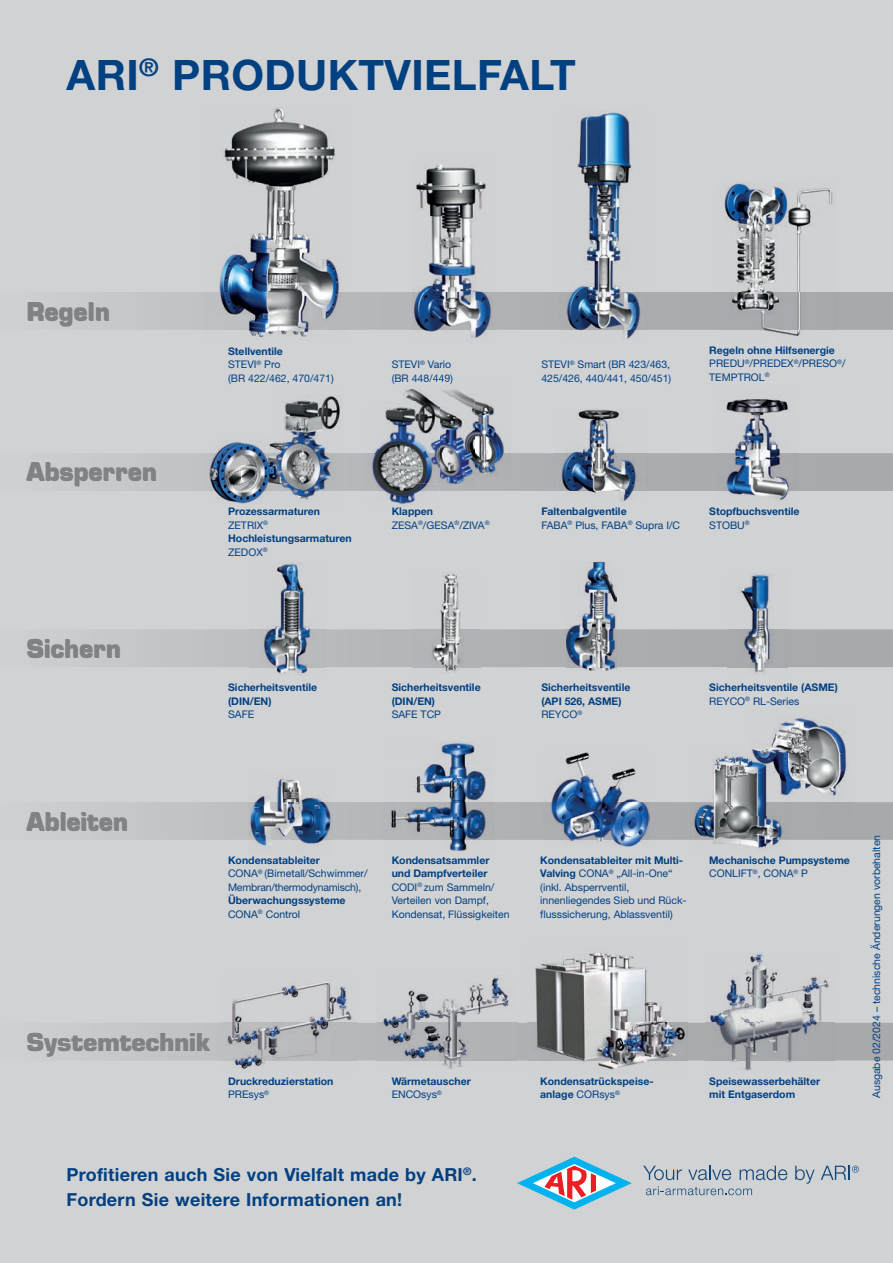
<style>
.page{position:relative;width:893px;height:1263px;background:#d1d2d4}
.page>*{position:absolute;margin:0;border:0;box-sizing:border-box;transform-origin:0 0}
.t1{font:700 42px "Helvetica Neue LT Pro";letter-spacing:.01em;color:#014081}
.t2{font:700 24px "Eurostile LT Std";letter-spacing:.01em;color:#808285}
.t3{font:700 18px/24.3px "Helvetica Neue LT Pro";letter-spacing:.015em;color:#014081}
.t4{font:10.5px/13.5px "Helvetica Neue LT Pro";color:#014081}
.t5{font:700 10.5px/13.5px "Helvetica Neue LT Pro";color:#014081}
.t6{font:10.5px/13.5px "Helvetica Neue LT Pro";letter-spacing:-.02em;color:#014081}
.s1{font-weight:700}
.s2{font-weight:400}
</style>
<div class="page">
<svg style="left:646px;top:1186px;width:106px;height:9px"></svg>
<svg style="left:643px;top:1166px;width:39px;height:14px"></svg>
<svg style="left:688px;top:1166px;width:43px;height:14px"></svg>
<svg style="left:740px;top:1166px;width:47px;height:14px"></svg>
<svg style="left:795px;top:1166px;width:20px;height:18px"></svg>
<svg style="left:517px;top:1157px;width:115px;height:52px"></svg>
<svg style="left:821px;top:1166px;width:38px;height:14px"></svg>
<svg style="left:125px;top:1023px;width:768px;height:37px"></svg>
<svg style="left:125px;top:802px;width:768px;height:38px"></svg>
<svg style="left:125px;top:629px;width:768px;height:38px"></svg>
<svg style="left:125px;top:453px;width:768px;height:38px"></svg>
<svg style="left:125px;top:292px;width:768px;height:38px"></svg>
<img style="left:724px;top:183px;width:109px;height:153px">
<img style="left:720px;top:292px;width:116px;height:38px">
<img style="left:724px;top:397px;width:65px;height:105px">
<img style="left:718px;top:453px;width:79px;height:38px">
<img style="left:718px;top:507px;width:75px;height:2px">
<img style="left:249px;top:563px;width:76px;height:111px">
<img style="left:249px;top:629px;width:76px;height:38px">
<img style="left:566px;top:562px;width:51px;height:109px">
<img style="left:566px;top:629px;width:51px;height:38px">
<img style="left:412px;top:574px;width:68px;height:98px">
<img style="left:412px;top:629px;width:68px;height:38px">
<img style="left:727px;top:573px;width:60px;height:100px">
<img style="left:727px;top:629px;width:60px;height:38px">
<img style="left:415px;top:164px;width:73px;height:174px">
<img style="left:412px;top:292px;width:84px;height:38px">
<img style="left:571px;top:409px;width:63px;height:92px">
<img style="left:554px;top:453px;width:93px;height:38px">
<img style="left:219px;top:108px;width:121px;height:230px">
<img style="left:204px;top:292px;width:145px;height:38px">
<img style="left:573px;top:112px;width:65px;height:227px">
<img style="left:559px;top:292px;width:89px;height:38px">
<img style="left:255px;top:778px;width:68px;height:68px">
<img style="left:248px;top:802px;width:84px;height:38px">
<img style="left:551px;top:752px;width:91px;height:95px">
<img style="left:544px;top:802px;width:105px;height:38px">
<img style="left:713px;top:755px;width:68px;height:95px">
<img style="left:689px;top:802px;width:99px;height:38px">
<img style="left:751px;top:718px;width:95px;height:36px">
<img style="left:788px;top:754px;width:61px;height:61px">
<img style="left:750px;top:752px;width:38px;height:63px">
<img style="left:528px;top:953px;width:160px;height:117px">
<img style="left:528px;top:1023px;width:160px;height:37px">
<img style="left:376px;top:977px;width:141px;height:92px">
<img style="left:376px;top:1023px;width:141px;height:37px">
<img style="left:220px;top:981px;width:136px;height:88px">
<img style="left:220px;top:1023px;width:136px;height:37px">
<img style="left:706px;top:953px;width:128px;height:117px">
<img style="left:706px;top:1023px;width:128px;height:37px">
<img style="left:384px;top:742px;width:110px;height:109px">
<img style="left:452px;top:377px;width:43px;height:38px">
<img style="left:475px;top:415px;width:36px;height:61px">
<img style="left:426px;top:377px;width:26px;height:7px">
<img style="left:404px;top:389px;width:22px;height:64px">
<img style="left:439px;top:421px;width:36px;height:62px">
<img style="left:426px;top:389px;width:49px;height:32px">
<img style="left:217px;top:440px;width:55px;height:13px">
<img style="left:215px;top:491px;width:52px;height:13px">
<img style="left:210px;top:453px;width:62px;height:38px">
<img style="left:272px;top:396px;width:72px;height:107px">
<img style="left:272px;top:508px;width:47px;height:2px">
<img style="left:368px;top:407px;width:36px;height:84px">
<img style="left:384px;top:491px;width:39px;height:14px">
<img style="left:403px;top:453px;width:36px;height:38px">
<img style="left:404px;top:453px;width:35px;height:30px">
<img style="left:426px;top:401px;width:13px;height:75px">
<h1 class="t1" style="left:67px;top:49px;width:511px">ARI<sup>®</sup> PRODUKTVIELFALT</h1>
<h2 class="t2" style="left:27px;top:297px;width:85px">Regeln</h2>
<h2 class="t2" style="left:27px;top:457px;width:132px">Absperren</h2>
<h2 class="t2" style="left:27px;top:634px;width:96px">Sichern</h2>
<p class="t4" style="left:228px;top:344px;width:107px"><span class="s1">Stellventile<br></span>STEVI<sup>®</sup> Pro<br>(BR 422/462, 470/471)</p>
<p class="t4" style="left:392px;top:358px;width:63px">STEVI<sup>®</sup> Vario (BR 448/449)</p>
<p class="t4" style="left:541px;top:358px;width:131px">STEVI<sup>®</sup> Smart (BR 423/463,<br>425/426, 440/441, 450/451)</p>
<p class="t4" style="left:709px;top:343px;width:138px"><span class="s1">Regeln ohne Hilfsenergie<br></span>PREDU<sup>®</sup>/PREDEX<sup>®</sup>/PRESO<sup>®</sup>/<br>TEMPTROL<sup>®</sup></p>
<p class="t5" style="left:228px;top:504px;width:125px">Prozessarmaturen<br><span class="s2">ZETRIX</span><sup>®<br></sup>Hochleistungsarmaturen<br><span class="s2">ZEDOX</span><sup>®</sup></p>
<p class="t4" style="left:392px;top:504px;width:99px"><span class="s1">Klappen<br></span>ZESA<sup>®</sup>/GESA<sup>®</sup>/ZIVA<sup>®</sup></p>
<p class="t4" style="left:541px;top:504px;width:140px"><span class="s1">Faltenbalgventile<br></span>FABA<sup>®</sup> Plus, FABA<sup>®</sup> Supra I/C</p>
<p class="t5" style="left:709px;top:504px;width:92px">Stopfbuchsventile<br><span class="s2">STOBU</span><sup>®</sup></p>
<p class="t5" style="left:228px;top:680px;width:91px">Sicherheitsventile (DIN/EN)</p>
<p class="t4" style="left:228px;top:707px;width:28px">SAFE</p>
<p class="t5" style="left:392px;top:680px;width:91px">Sicherheitsventile (DIN/EN)</p>
<p class="t4" style="left:392px;top:707px;width:51px">SAFE TCP</p>
<p class="t5" style="left:541px;top:680px;width:91px">Sicherheitsventile (API 526, ASME)<br><span class="s2">REYCO</span><sup>®</sup></p>
<p class="t5" style="left:709px;top:680px;width:130px">Sicherheitsventile (ASME)<br><span class="s2">REYCO</span><sup>®</sup> <span class="s2">RL-Series</span></p>
<h2 class="t2" style="left:27px;top:807px;width:103px">Ableiten</h2>
<p class="t6" style="left:228px;top:853px;width:141px"><span class="s1">Kondensatableiter<br></span>CONA<sup>®</sup> (Bimetall/Schwimmer/<br>Membran/thermodynamisch),</p>
<p class="t5" style="left:228px;top:894px;width:119px">Überwachungssysteme<br><span class="s2">CONA</span><sup>®</sup> <span class="s2">Control</span></p>
<p class="t4" style="left:392px;top:853px;width:119px"><span class="s1">Kondensatsammler und Dampfverteiler<br></span>CODI<sup>®</sup> zum Sammeln/<br>Verteilen von Dampf,<br>Kondensat, Flüssigkeiten</p>
<p class="t4" style="left:540px;top:853px;width:148px"><span class="s1">Kondensatableiter mit Multi-<br>Valving</span> CONA<sup>®</sup> „All-in-One“ (inkl. Absperrventil,<br>innen liegendes Sieb und Rück&shy;flusssicherung, Ablass ventil)</p>
<p class="t5" style="left:709px;top:853px;width:142px">Mechanische Pumpsysteme<br><span class="s2">CONLIFT</span><sup>®</sup><span class="s2">, CONA</span><sup>®</sup> <span class="s2">P</span></p>
<h2 class="t2" style="left:27px;top:1028px;width:185px">Systemtechnik</h2>
<p class="t5" style="left:228px;top:1074px;width:107px">Druckreduzierstation<br><span class="s2">PREsys</span><sup>®</sup></p>
<p class="t5" style="left:392px;top:1074px;width:81px">Wärmetauscher<br><span class="s2">ENCOsys</span><sup>®</sup></p>
<p class="t5" style="left:540px;top:1074px;width:115px">Kondensatrückspeise&shy;anlage <span class="s2">CORsys</span><sup>®</sup></p>
<p class="t5" style="left:709px;top:1074px;width:112px">Speisewasserbehälter mit Entgaserdom</p>
<p class="t4" style="left:870px;top:1098px;width:265px;rotate:-90deg">Ausgabe 02/2024 – technische Änderungen vorbehalten</p>
<h3 class="t3" style="left:67px;top:1162px;width:412px">Profitieren auch Sie von Vielfalt made by ARI<sup>®</sup>.<br>Fordern Sie weitere Informationen an!</h3>
</div>
